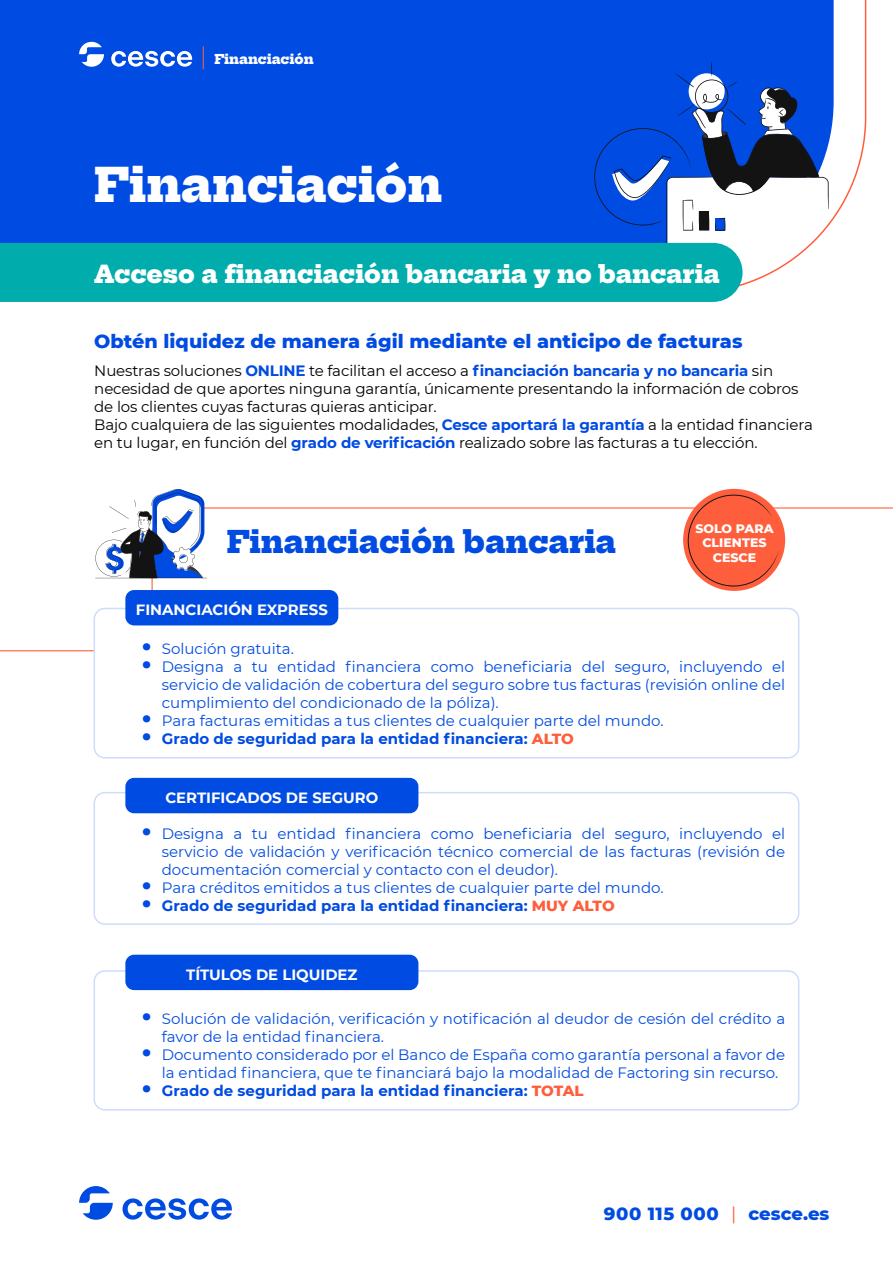
<style>
.page{position:relative;width:893px;height:1263px;background:#fff}
.page>*{position:absolute;margin:0;border:0;box-sizing:border-box;transform-origin:0 0}
.t1{font:200 46.05px "Hepta Slab";color:#fff}
.t2{font:200 30.15px "Hepta Slab";color:#004be2}
.t3{font:200 24px "Hepta Slab";color:#fff}
.t4{font:800 19.2px "Montserrat";color:#004be2}
.t5{font:800 18px "Montserrat";letter-spacing:.03em;color:#004be2}
.t6{font:15px/18px "Montserrat";color:#004be2}
.t7{font:15px/18px "Montserrat";letter-spacing:-.01em;color:#000}
.t8{font:700 15px "Montserrat";color:#004be2}
.t9{font:700 14.85px "Montserrat";color:#fff}
.t10{font:200 13.2px "Hepta Slab";color:#fff}
.t11{font:800 12.6px/14.7px "Montserrat";color:#fff;text-align:center}
.s1{font-weight:700;color:#004be2}
.s2{font-weight:800;font-size:25.5px}
.s3{font-weight:800;color:#ff5e3c}
.s4{font-weight:400;color:#ff5e3c}
</style>
<div class="page">
<svg style="left:0;top:507px;width:893px;height:145px"></svg>
<svg style="left:0;top:0;width:867px;height:225px"></svg>
<svg style="left:123px;top:1198px;width:109px;height:22px"></svg>
<svg style="left:79px;top:1186px;width:34px;height:34px"></svg>
<div style="left:94px;top:970px;width:705px;height:140px;border:2px solid #cfdcfa;border-radius:11px"></div>
<svg style="left:0;top:42px;width:829px;height:260px;background:#176dd3"></svg>
<div style="left:94px;top:539px;width:39px;height:39px;background:#fff;border-radius:50%"></div>
<svg style="left:95px;top:489px;width:112px;height:90px"></svg>
<div style="left:94px;top:608px;width:705px;height:150px;background:#fff;border-radius:11px"></div>
<div style="left:94px;top:608px;width:705px;height:150px;border:2px solid #cfdcfa;border-radius:11px"></div>
<div style="left:125px;top:590px;width:213px;height:35px;background:#004be2;border-radius:9px"></div>
<div style="left:94px;top:792px;width:705px;height:133px;border:2px solid #cfdcfa;border-radius:11px"></div>
<div style="left:125px;top:778px;width:293px;height:35px;background:#004be2;border-radius:9px"></div>
<div style="left:125px;top:955px;width:293px;height:35px;background:#004be2;border-radius:9px"></div>
<div style="left:683px;top:489px;width:102px;height:102px;background:#ff5e3c;border-radius:50%"></div>
<svg style="left:688px;top:495px;width:90px;height:91px"></svg>
<p class="t10" style="left:214px;top:48px;width:101px">Financiación</p>
<h1 class="t1" style="left:94px;top:146px;width:349px">Financiación</h1>
<h3 class="t3" style="left:94px;top:254px;width:627px">Acceso a financiación bancaria y no bancaria</h3>
<p class="t4" style="left:94px;top:327px;width:650px">Obtén liquidez de manera ágil mediante el anticipo de facturas</p>
<p class="t7" style="left:94px;top:361px;width:720px">Nuestras soluciones <span class="s1">ONLINE</span> te facilitan el acceso a <span class="s1">financiación bancaria y no bancaria</span> sin necesidad de que aportes ninguna garantía, únicamente presentando la información de cobros de los clientes cuyas facturas quieras anticipar.<br>Bajo cualquiera de las siguientes modalidades, <span class="s1">Cesce aportará la garantía</span> a la entidad financiera en tu lugar, en función del <span class="s1">grado de verificación</span> realizado sobre las facturas a tu elección.</p>
<h2 class="t2" style="left:227px;top:516px;width:391px">Financiación bancaria</h2>
<p class="t9" style="left:136px;top:599px;width:193px">FINANCIACIÓN EXPRESS</p>
<p class="t11" style="left:695px;top:520px;width:80px">SOLO PARA<br>CLIENTES<br>CESCE</p>
<p class="t6" style="left:142px;top:639px;width:154px"><span class="s2">•</span> Solución gratuita.</p>
<p class="t6" style="left:162px;top:657px;width:625px;text-align:justify;text-indent:-20px"><span class="s2">•</span> Designa a tu entidad financiera como beneficiaria del seguro, incluyendo el servicio de validación de cobertura del seguro sobre tus facturas (revisión online del cumplimiento del condicionado de la póliza).</p>
<p class="t6" style="left:142px;top:711px;width:523px"><span class="s2">•</span> Para facturas emitidas a tus clientes de cualquier parte del mundo.</p>
<p class="t8" style="left:142px;top:727px;width:434px"><span class="s2">•</span> Grado de seguridad para la entidad financiera: <span class="s3">ALTO</span></p>
<p class="t9" style="left:165px;top:787px;width:214px">CERTIFICADOS DE SEGURO</p>
<p class="t6" style="left:162px;top:824px;width:625px;text-align:justify;text-indent:-20px"><span class="s2">•</span> Designa a tu entidad financiera como beneficiaria del seguro, incluyendo el servicio de validación y verificación técnico comercial de las facturas (revisión de documentación comercial y contacto con el deudor).</p>
<p class="t6" style="left:142px;top:878px;width:523px"><span class="s2">•</span> Para créditos emitidos a tus clientes de cualquier parte del mundo.</p>
<p class="t8" style="left:142px;top:894px;width:474px"><span class="s2">•</span> Grado de seguridad para la entidad financiera: <span class="s3">MUY ALTO</span></p>
<p class="t9" style="left:186px;top:963px;width:173px">TÍTULOS DE LIQUIDEZ</p>
<p class="t6" style="left:162px;top:1009px;width:625px;text-indent:-20px"><span class="s2">•</span> Solución de validación, verificación y notificación al deudor de cesión del crédito a favor de la entidad financiera.</p>
<p class="t6" style="left:162px;top:1045px;width:625px;text-indent:-20px"><span class="s2">•</span> Documento considerado por el Banco de España como garantía personal a favor de la entidad financiera, que te financiará bajo la modalidad de Factoring sin recurso.</p>
<p class="t8" style="left:142px;top:1079px;width:443px"><span class="s2">•</span> Grado de seguridad para la entidad financiera: <span class="s3">TOTAL</span></p>
<p class="t5" style="left:604px;top:1201px;width:227px">900 115 000 <span class="s4">|</span> cesce.es</p>
</div>
